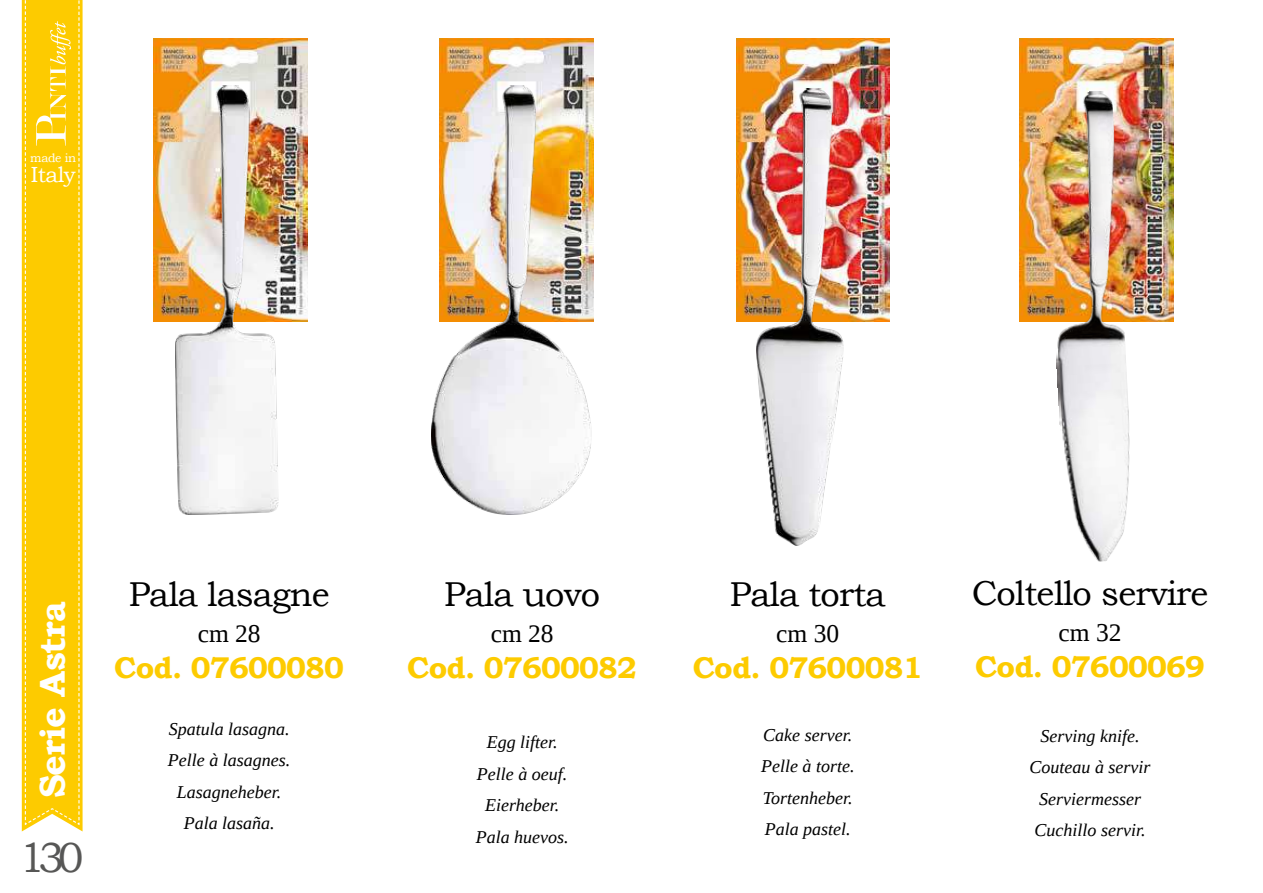
<style>
.page{position:relative;width:1263px;height:893px;background:#fff}
.page>*{position:absolute;margin:0;border:0;box-sizing:border-box;transform-origin:0 0}
.t1{font:42px "Bookman Old Style";color:#575756}
.t2{font:700 36px "Bookman Old Style";letter-spacing:-.025em;color:#fff}
.t3{font:34.5px "Bookman Old Style";letter-spacing:-.025em;color:#000}
.t4{font:700 30px "Bookman Old Style";letter-spacing:-.025em;color:#fdcb00}
.t5{font:25.5px "Liberation Serif";color:#000}
.t6{font:21.9px "Bookman Old Style";letter-spacing:-.025em;color:#fff}
.t7{font:italic 18px/31.5px "Liberation Serif";color:#000;text-align:center}
.t8{font:12.15px "Bookman Old Style";letter-spacing:-.025em;color:#fff}
</style>
<div class="page">
<img style="left:154px;top:38px;width:153px;height:283px">
<img style="left:440px;top:38px;width:153px;height:283px">
<img style="left:736px;top:38px;width:154px;height:283px">
<img style="left:1020px;top:38px;width:153px;height:283px">
<svg style="left:22px;top:0;width:61px;height:831px;background:#fdd223"></svg>
<svg style="left:24px;top:0;width:56px;height:826px"></svg>
<svg style="left:25px;top:0;width:55px;height:824px;background:#fdd122"></svg>
<img style="left:1041px;top:90px;width:95px;height:472px">
<img style="left:176px;top:85px;width:102px;height:430px">
<img style="left:756px;top:89px;width:87px;height:456px">
<img style="left:432px;top:85px;width:160px;height:430px">
<p class="t8" style="left:30px;top:150px;width:48px">made in</p>
<p class="t6" style="left:31px;top:160px;width:46px">Italy</p>
<h2 class="t2" style="left:26px;top:798px;width:198px;rotate:-90deg">Serie Astra</h2>
<h1 class="t1" style="left:19px;top:830px;width:66px">130</h1>
<h3 class="t3" style="left:129px;top:572px;width:202px">Pala lasagne</h3>
<h3 class="t5" style="left:198px;top:617px;width:65px">cm 28</h3>
<h3 class="t4" style="left:114px;top:646px;width:231px">Cod. 07600080</h3>
<p class="t7" style="left:168px;top:713px;width:124px">Spatula lasagna.<br>Pelle à lasagnes.<br>Lasagneheber.<br>Pala lasaña.</p>
<h3 class="t3" style="left:444px;top:572px;width:157px">Pala uovo</h3>
<h3 class="t5" style="left:491px;top:617px;width:65px">cm 28</h3>
<h3 class="t4" style="left:407px;top:646px;width:231px">Cod. 07600082</h3>
<p class="t7" style="left:476px;top:726px;width:94px">Egg lifter.<br>Pelle à oeuf.<br>Eierheber.<br>Pala huevos.</p>
<h3 class="t3" style="left:730px;top:572px;width:157px">Pala torta</h3>
<h3 class="t5" style="left:776px;top:617px;width:65px">cm 30</h3>
<h3 class="t4" style="left:693px;top:646px;width:231px">Cod. 07600081</h3>
<p class="t7" style="left:761px;top:719px;width:95px;text-align:left">Cake server.<br>Pelle à torte.<br>Tortenheber.<br>Pala pastel.</p>
<h3 class="t3" style="left:972px;top:571px;width:238px">Coltello servire</h3>
<h3 class="t5" style="left:1058px;top:616px;width:65px">cm 32</h3>
<h3 class="t4" style="left:975px;top:645px;width:231px">Cod. 07600069</h3>
<p class="t7" style="left:1029px;top:720px;width:122px">Serving knife.<br>Couteau à servir<br>Serviermesser<br>Cuchillo servir.</p>
</div>
